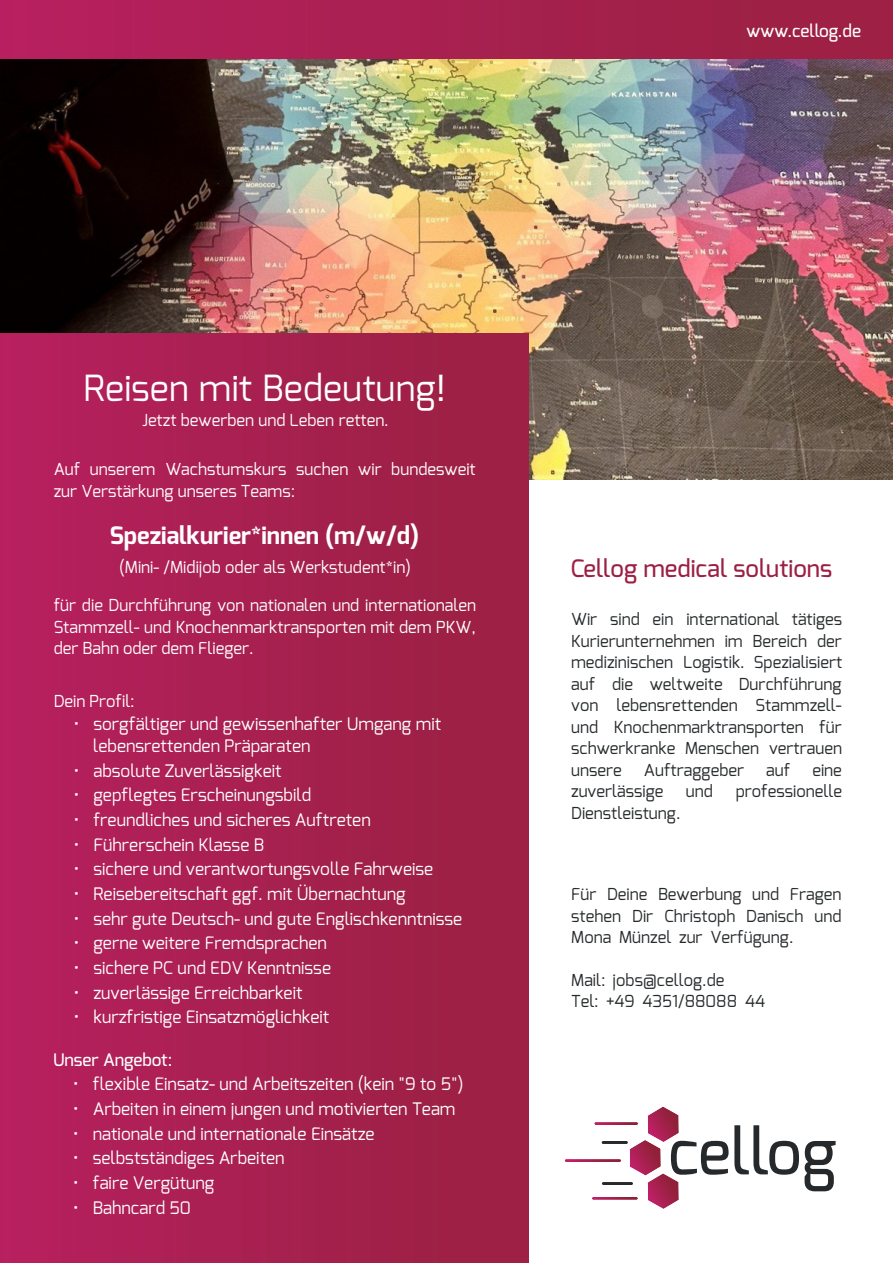
<style>
.page{position:relative;width:893px;height:1263px;background:#fff}
.page>*{position:absolute;margin:0;border:0;box-sizing:border-box;transform-origin:0 0}
.t1{font:500 62.7px "Exo";color:#25292c}
.t2{font:36px "Exo";letter-spacing:.01em;color:#fff}
.t3{font:700 24px "Exo";color:#fff}
.t4{font:500 24px "Exo";color:#9c1f44}
.t5{font:17.25px/22.5px "Exo";color:#fff}
.t6{font:17.25px "Exo";color:#fff}
.t7{font:500 17.25px "Exo";color:#fff}
.t8{font:16.5px/21.5px "Exo";color:#262a2c;text-align:justify}
.t9{font:16.5px/21.5px "Exo";color:#fff}
.s1{font-style:inherit}
</style>
<div class="page">
<img style="left:0;top:58px;width:892px;height:421px">
<div style="left:0;top:0;width:893px;height:58px;background:linear-gradient(to right,#b7205f,#9a2142)"></div>
<div style="left:0;top:333px;width:528px;height:930px;background:linear-gradient(to right,#b6205e,#9a2142)"></div>
<svg style="left:630px;top:1106px;width:49px;height:103px"></svg>
<hr style="left:594px;top:1122px;width:44px;height:3px;background:#fff">
<hr style="left:602px;top:1141px;width:26px;height:3px;background:#25292c">
<hr style="left:602px;top:1182px;width:31px;height:3px;background:#25292c">
<hr style="left:592px;top:1197px;width:46px;height:3px;background:#fff">
<p class="t7" style="left:746px;top:22px;width:116px">www.cellog.de</p>
<h2 class="t2" style="left:84px;top:365px;width:364px">Reisen mit Bedeutung!</h2>
<p class="t9" style="left:142px;top:410px;width:248px">Jetzt bewerben und Leben retten.</p>
<p class="t9" style="left:54px;top:458px;width:424px;line-height:22.2px">Auf unserem Wachstumskurs suchen wir bundesweit zur Verstärkung unseres Teams:</p>
<h3 class="t3" style="left:110px;top:520px;width:311px">Spezialkurier*innen (m/w/d)</h3>
<p class="t9" style="left:119px;top:556px;width:293px">(Mini- /Midijob oder als Werkstudent*in)</p>
<p class="t9" style="left:54px;top:594px;width:424px;text-align:justify">für die Durchführung von nationalen und internationalen Stammzell- und Knochenmarktransporten mit dem PKW, der Bahn oder dem Flieger.</p>
<p class="t9" style="left:54px;top:690px;width:83px">Dein Profil:</p>
<p class="t5" style="left:93px;top:712px;width:350px;text-indent:-19px"><span class="s1">•</span> sorgfältiger und gewissenhafter Umgang mit lebensrettenden Präparaten</p>
<p class="t5" style="left:74px;top:759px;width:209px"><span class="s1">•</span> absolute Zuverlässigkeit</p>
<p class="t5" style="left:74px;top:784px;width:239px"><span class="s1">•</span> gepflegtes Erscheinungsbild</p>
<p class="t5" style="left:74px;top:808px;width:298px"><span class="s1">•</span> freundliches und sicheres Auftreten</p>
<p class="t5" style="left:74px;top:833px;width:192px"><span class="s1">•</span> Führerschein Klasse B</p>
<p class="t5" style="left:74px;top:858px;width:361px"><span class="s1">•</span> sichere und verantwortungsvolle Fahrweise</p>
<p class="t5" style="left:74px;top:882px;width:333px"><span class="s1">•</span> Reisebereitschaft ggf. mit Übernachtung</p>
<p class="t5" style="left:74px;top:907px;width:390px"><span class="s1">•</span> sehr gute Deutsch- und gute Englischkenntnisse</p>
<p class="t5" style="left:74px;top:932px;width:255px"><span class="s1">•</span> gerne weitere Fremdsprachen</p>
<p class="t5" style="left:74px;top:956px;width:259px"><span class="s1">•</span> sichere PC und EDV Kenntnisse</p>
<p class="t5" style="left:74px;top:981px;width:230px"><span class="s1">•</span> zuverlässige Erreichbarkeit</p>
<p class="t5" style="left:74px;top:1006px;width:257px"><span class="s1">•</span> kurzfristige Einsatzmöglichkeit</p>
<p class="t7" style="left:53px;top:1051px;width:121px">Unser Angebot:</p>
<p class="t5" style="left:73px;top:1073px;width:392px"><span class="s1">•</span> flexible Einsatz- und Arbeitszeiten (kein "9 to 5")</p>
<p class="t6" style="left:73px;top:1100px;width:384px">• Arbeiten in einem jungen <span class="s1">und</span> motivierten Team</p>
<p class="t5" style="left:73px;top:1122px;width:303px"><span class="s1">•</span> nationale und internationale Einsätze</p>
<p class="t5" style="left:73px;top:1147px;width:213px"><span class="s1">•</span> selbstständiges Arbeiten</p>
<p class="t5" style="left:73px;top:1171px;width:143px"><span class="s1">•</span> faire Vergütung</p>
<p class="t5" style="left:73px;top:1196px;width:119px"><span class="s1">•</span> Bahncard 50</p>
<h3 class="t4" style="left:571px;top:556px;width:263px">Cellog medical solutions</h3>
<p class="t8" style="left:571px;top:608px;width:273px">Wir sind ein international tätiges Kurierunternehmen im Bereich der medizinischen Logistik. Spezialisiert auf die weltweite Durchführung von lebensrettenden Stammzell&shy;und Knochenmarktransporten für schwerkranke Menschen vertrauen unsere</p>
<p class="t8" style="left:644px;top:759px;width:102px">Auftraggeber</p>
<p class="t8" style="left:766px;top:759px;width:26px">auf</p>
<p class="t8" style="left:812px;top:759px;width:31px">eine</p>
<p class="t8" style="left:571px;top:781px;width:94px">zuverlässige</p>
<p class="t8" style="left:686px;top:781px;width:29px">und</p>
<p class="t8" style="left:736px;top:781px;width:108px">professionelle</p>
<p class="t8" style="left:571px;top:802px;width:111px">Dienstleistung.</p>
<p class="t8" style="left:571px;top:884px;width:272px">Für Deine Bewerbung und Fragen stehen Dir Christoph Danisch und Mona Münzel zur Verfügung.</p>
<p class="t8" style="left:571px;top:969px;width:195px">Mail: jobs@cellog.de<br>Tel: +49 4351/88088 44</p>
<h1 class="t1" style="left:668px;top:1125px;width:170px">cellog</h1>
</div>
